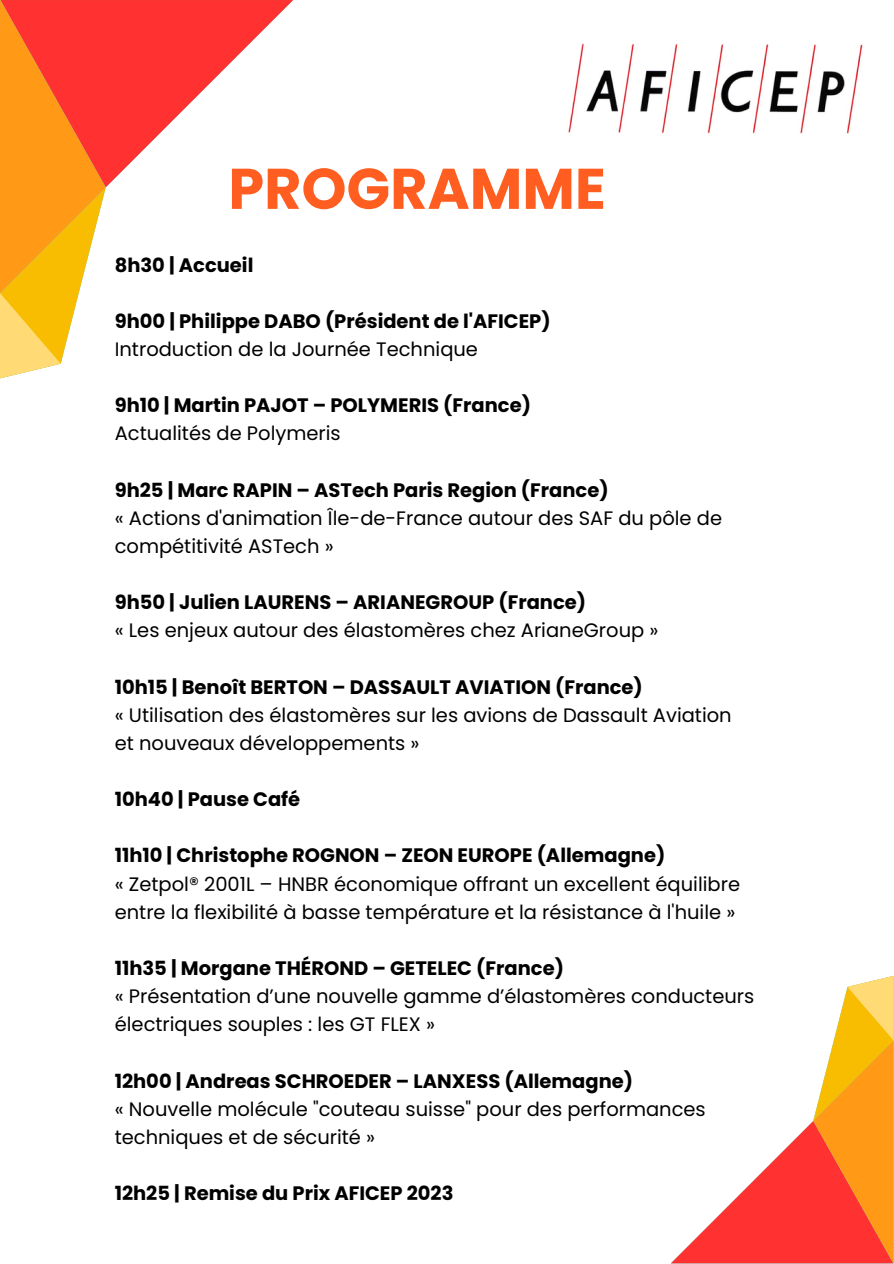
<style>
.page{position:relative;width:894px;height:1264px;background:#fff}
.page>*{position:absolute;margin:0;border:0;box-sizing:border-box;transform-origin:0 0}
.t1{font:700 57.3px "Poppins";color:#ff5e20}
.t2{font:19.5px/28.2px "Poppins";color:#000}
.t3{font:700 19.5px "Poppins";color:#000}
</style>
<div class="page">
<svg style="left:671px;top:976px;width:222px;height:287px"></svg>
<svg style="left:106px;top:0;width:186px;height:187px;fill:#ff3535"></svg>
<svg style="left:0;top:0;width:106px;height:378px"></svg>
<img style="left:568px;top:43px;width:295px;height:91px">
<p class="t1" style="left:228px;top:149px;width:379px">PROGRAMME</p>
<h1 class="t3" style="left:115px;top:251px;width:140px">8h30 | Accueil</h1>
<h2 class="t3" style="left:115px;top:307px;width:437px">9h00 | Philippe DABO (Président de l'AFICEP)</h2>
<p class="t2" style="left:115px;top:335px;width:365px">Introduction de la Journée Technique</p>
<p class="t3" style="left:115px;top:392px;width:417px">9h10 | Martin PAJOT – POLYMERIS (France)</p>
<p class="t2" style="left:115px;top:419px;width:227px">Actualités de Polymeris</p>
<p class="t3" style="left:115px;top:476px;width:495px">9h25 | Marc RAPIN – ASTech Paris Region (France)</p>
<p class="t2" style="left:115px;top:504px;width:608px">« Actions d'animation Île-de-France autour des SAF du pôle de compétitivité ASTech »</p>
<p class="t3" style="left:115px;top:588px;width:473px">9h50 | Julien LAURENS – ARIANEGROUP (France)</p>
<p class="t2" style="left:115px;top:616px;width:545px">« Les enjeux autour des élastomères chez ArianeGroup »</p>
<p class="t3" style="left:115px;top:673px;width:529px">10h15 | Benoît BERTON – DASSAULT AVIATION (France)</p>
<p class="t2" style="left:115px;top:700px;width:618px">« Utilisation des élastomères sur les avions de Dassault Aviation</p>
<p class="t2" style="left:115px;top:729px;width:306px">et nouveaux développements »</p>
<p class="t3" style="left:115px;top:785px;width:187px">10h40 | Pause Café</p>
<h2 class="t3" style="left:115px;top:842px;width:552px">11h10 | Christophe ROGNON – ZEON EUROPE (Allemagne)</h2>
<p class="t2" style="left:115px;top:869px;width:626px">« Zetpol® 2001L – HNBR économique offrant un excellent équilibre entre la flexibilité à basse température et la résistance à l'huile »</p>
<p class="t3" style="left:115px;top:954px;width:450px">11h35 | Morgane THÉROND – GETELEC (France)</p>
<p class="t2" style="left:115px;top:982px;width:641px">« Présentation d’une nouvelle gamme d’élastomères conducteurs électriques souples : les GT FLEX »</p>
<p class="t3" style="left:115px;top:1067px;width:519px">12h00 | Andreas SCHROEDER – LANXESS (Allemagne)</p>
<p class="t2" style="left:115px;top:1094px;width:592px">« Nouvelle molécule "couteau suisse" pour des performances techniques et de sécurité »</p>
<p class="t3" style="left:115px;top:1179px;width:340px">12h25 | Remise du Prix AFICEP 2023</p>
</div>
